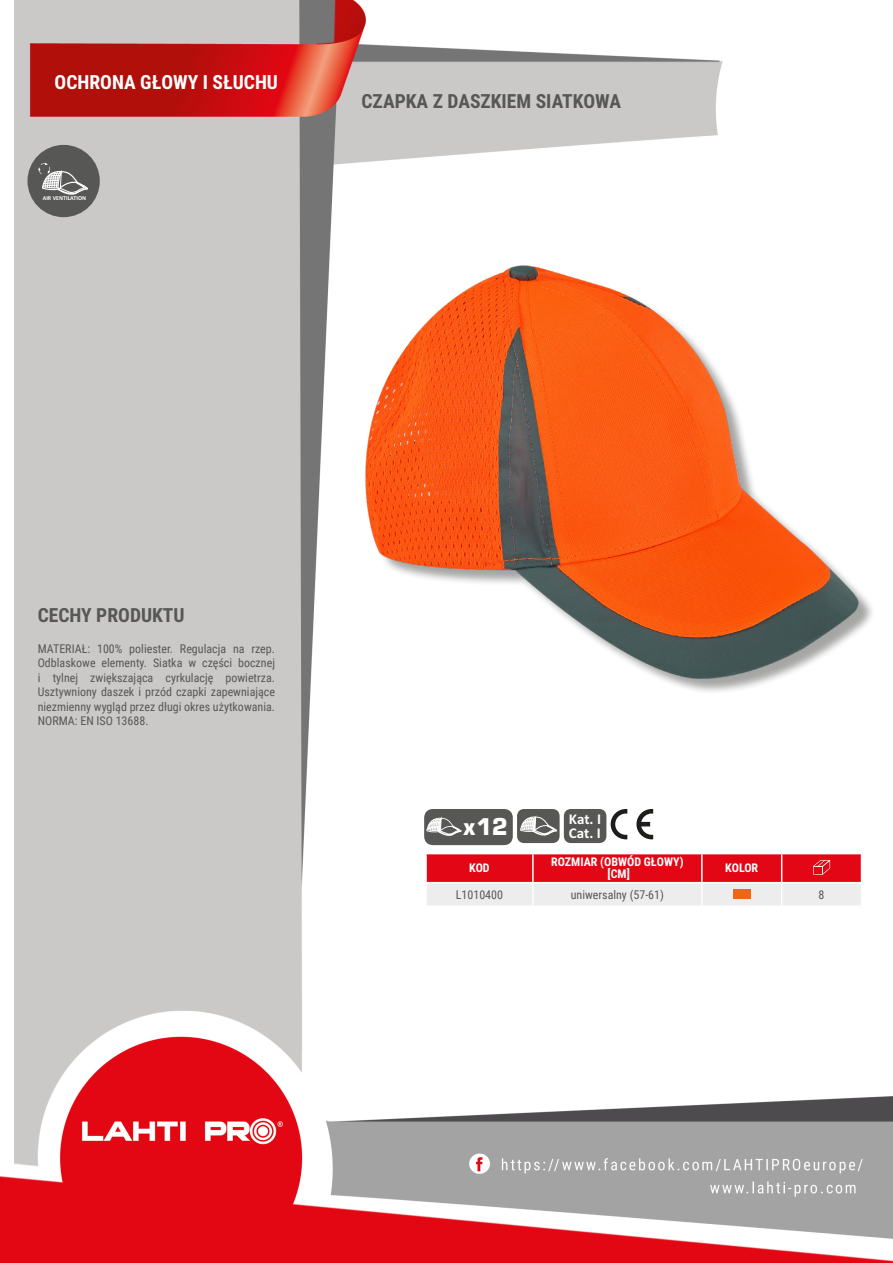
<style>
.page{position:relative;width:893px;height:1263px;background:#fff}
.page>*{position:absolute;margin:0;border:0;box-sizing:border-box;transform-origin:0 0}
.t1{font:700 22.8px "Square 721 BT";color:#fff}
.Lewo_bez_dzielenia{font:700 19.5px "Roboto Condensed";color:#575756}
.NagĹ_Ăłwek{font:700 19.5px "Roboto Condensed";color:#fff}
.MateriaĹ__CECHY{font:700 19.5px "Roboto Condensed";color:#575756}
.t2{font:700 15px/13.8px "Calibri Profix";color:#fff}
.Opisy{font:12px/14.4px "Roboto Condensed";color:#575756;text-align:justify}
.Ĺšrodek_bez_dzieleni{font:700 12px "Roboto Condensed";color:#fff}
.Center{font:12px "Roboto Condensed";color:#575756}
.Indeks{font:12px "Roboto Condensed";color:#575756}
.Ĺšrodek__wymuszenie{font:700 12px "Roboto Condensed";color:#fff}
.Tabelka_nagĹ_Ăłwek{font:700 12px "Roboto Condensed";color:#fff}
.t3{font:700 6px "Calibri";color:#fff}
</style>
<div class="page">
<img style="left:0;top:0;width:893px;height:1263px">
<div style="left:27px;top:145px;width:73px;height:72px;background:#575756;border-radius:50%"></div>
<div style="left:368px;top:268px;width:507px;height:427px;background:#1d1d1b;opacity:.4"></div>
<img style="left:366px;top:265px;width:493px;height:413px">
<hr style="left:425px;top:854px;width:2px;height:28px;background:#fff">
<hr style="left:425px;top:883px;width:2px;height:22px;background:#fff">
<hr style="left:425px;top:853px;width:108px;height:1px;background:#fff">
<hr style="left:425px;top:882px;width:108px;height:1px;background:#fff">
<hr style="left:425px;top:905px;width:108px;height:2px;background:#fff">
<hr style="left:533px;top:905px;width:169px;height:2px;background:#fff">
<hr style="left:702px;top:905px;width:80px;height:2px;background:#fff">
<hr style="left:782px;top:905px;width:80px;height:2px;background:#fff">
<svg style="left:426px;top:853px;width:436px;height:52px;background:#e9757c"></svg>
<div style="left:733px;top:889px;width:17px;height:10px;background:#ec671a"></div>
<div style="left:424px;top:809px;width:89px;height:36px;background:#575756;border-radius:9px"></div>
<svg style="left:426px;top:817px;width:36px;height:19px"></svg>
<div style="left:517px;top:809px;width:43px;height:34px;background:#575756;border-radius:7px"></div>
<svg style="left:520px;top:815px;width:37px;height:21px"></svg>
<div style="left:564px;top:809px;width:42px;height:34px;background:#575756;border-radius:7px"></div>
<svg style="left:636px;top:809px;width:17px;height:30px"></svg>
<svg style="left:611px;top:809px;width:16px;height:30px"></svg>
<svg style="left:38px;top:163px;width:50px;height:32px"></svg>
<p class="NagĹ_Ăłwek" style="left:55px;top:69px;width:225px">OCHRONA GŁOWY I SŁUCHU</p>
<p class="t3" style="left:43px;top:193px;width:45px">AIR VENTILATION</p>
<p class="Lewo_bez_dzielenia" style="left:361px;top:88px;width:261px">CZAPKA Z DASZKIEM SIATKOWA</p>
<p class="MateriaĹ__CECHY" style="left:38px;top:601px;width:148px">CECHY PRODUKTU</p>
<p class="Opisy" style="left:38px;top:641px;width:239px">MATERIAŁ: 100% poliester. Regulacja na rzep.<br>Odblaskowe elementy. Siatka w części bocznej i tylnej zwiększająca cyrkulację powietrza.<br>Usztywniony daszek i przód czapki zapewniające niezmienny wygląd przez długi okres użytkowania.<br>NORMA: EN ISO 13688.</p>
<p class="t1" style="left:463px;top:812px;width:46px">x12</p>
<p class="t2" style="left:569px;top:811px;width:34px">Kat. I<br>Cat. I</p>
<p class="Tabelka_nagĹ_Ăłwek" style="left:469px;top:860px;width:22px">KOD</p>
<p class="Ĺšrodek_bez_dzieleni" style="left:551px;top:854px;width:134px">ROZMIAR (OBWÓD GŁOWY)</p>
<p class="Ĺšrodek__wymuszenie" style="left:608px;top:866px;width:24px">[CM]</p>
<p class="Ĺšrodek_bez_dzieleni" style="left:725px;top:860px;width:34px">KOLOR</p>
<p class="Indeks" style="left:456px;top:886px;width:49px">L1010400</p>
<p class="Center" style="left:571px;top:886px;width:95px">uniwersalny (57-61)</p>
<p class="Center" style="left:819px;top:886px;width:7px">8</p>
</div>
